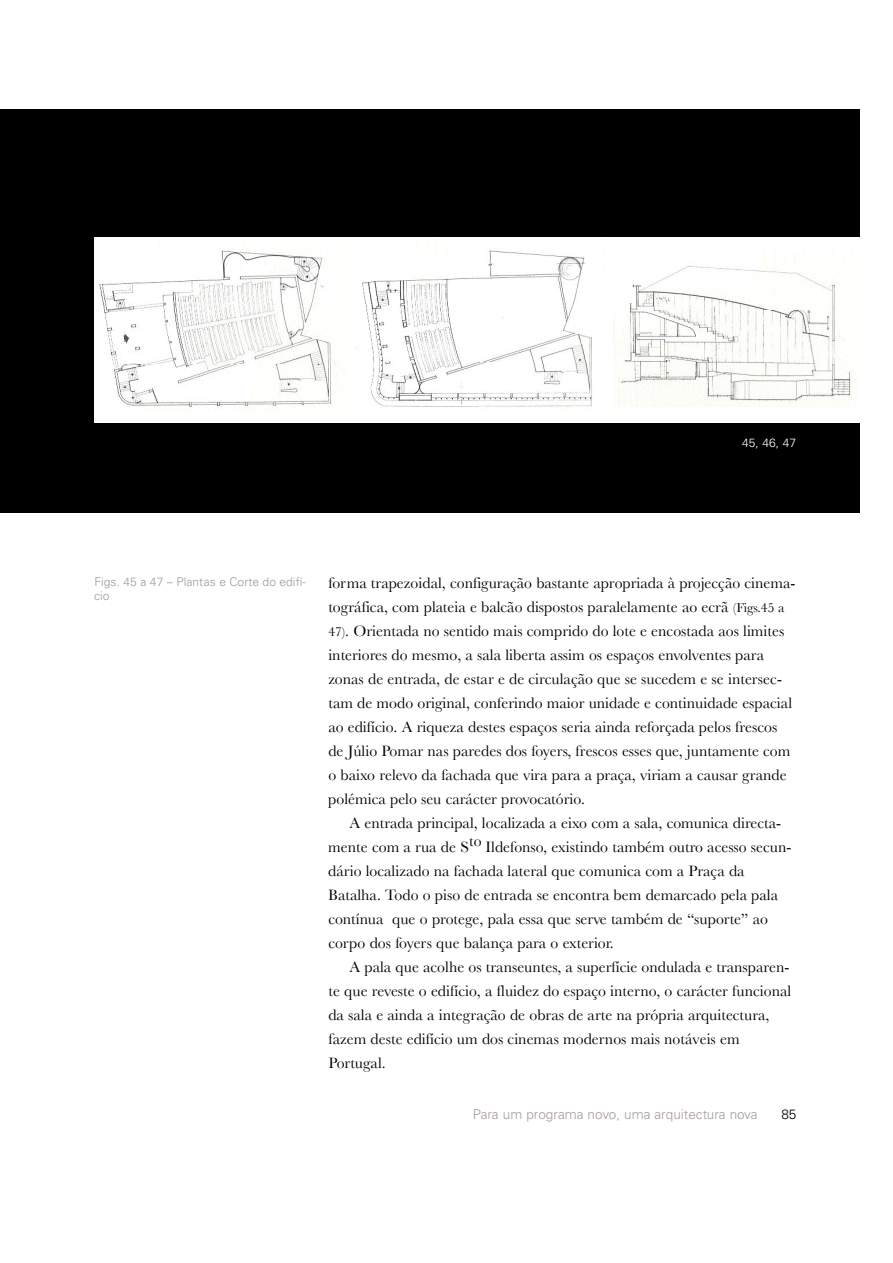
<style>
.page{position:relative;width:893px;height:1263px;background:#fff}
.page>*{position:absolute;margin:0;border:0;box-sizing:border-box;transform-origin:0 0}
.t1{font:15.75px "Baskerville";color:#000}
.t2{font:300 13.5px "Univers";color:#a59a97}
.t3{font:300 13.5px "Univers";color:#000}
.t4{font:300 12px/14.4px "Univers";color:#9a9c98}
.t5{font:300 12px "Univers";color:#fff}
.s1{font-size:13.5px}
</style>
<div class="page">
<div style="left:0;top:109px;width:860px;height:404px;background:#000"></div>
<div style="left:351px;top:237px;width:268px;height:185px;background:#fff"></div>
<img style="left:355px;top:240px;width:256px;height:178px">
<div style="left:613px;top:237px;width:247px;height:185px;background:#fff"></div>
<img style="left:613px;top:249px;width:247px;height:157px">
<div style="left:94px;top:237px;width:260px;height:185px;background:#fff"></div>
<img style="left:99px;top:241px;width:248px;height:179px">
<p class="t5" style="left:742px;top:438px;width:56px">45, 46, 47</p>
<p class="t4" style="left:94px;top:575px;width:213px">Figs. 45 a 47 – Plantas e Corte do edifí&shy;cio</p>
<p class="t1" style="left:328px;top:574px;width:468px">forma trapezoidal, configuração bastante apropriada à projecção cinema-</p>
<p class="t1" style="left:328px;top:597px;width:458px">tográfica, com plateia e balcão dispostos paralelamente ao ecrã <span class="s1">(Figs.45 a</span></p>
<p class="t1" style="left:328px;top:622px;width:457px"><span class="s1">47)</span>. Orientada no sentido mais comprido do lote e encostada aos limites</p>
<p class="t1" style="left:328px;top:646px;width:437px">interiores do mesmo, a sala liberta assim os espaços envolventes para</p>
<p class="t1" style="left:328px;top:669px;width:455px">zonas de entrada, de estar e de circulação que se sucedem e se intersec-</p>
<p class="t1" style="left:328px;top:694px;width:465px">tam de modo original, conferindo maior unidade e continuidade espacial</p>
<p class="t1" style="left:328px;top:718px;width:450px">ao edifício. A riqueza destes espaços seria ainda reforçada pelos frescos</p>
<p class="t1" style="left:328px;top:741px;width:463px">de Júlio Pomar nas paredes dos foyers, frescos esses que, juntamente com</p>
<p class="t1" style="left:328px;top:766px;width:460px">o baixo relevo da fachada que vira para a praça, viriam a causar grande</p>
<p class="t1" style="left:328px;top:790px;width:258px">polémica pelo seu carácter provocatório.</p>
<p class="t1" style="left:349px;top:813px;width:433px">A entrada principal, localizada a eixo com a sala, comunica directa-</p>
<p class="t1" style="left:328px;top:838px;width:465px">mente com a rua de Sto Ildefonso, existindo também outro acesso secun-</p>
<p class="t1" style="left:328px;top:862px;width:418px">dário localizado na fachada lateral que comunica com a Praça da</p>
<p class="t1" style="left:328px;top:885px;width:451px">Batalha. Todo o piso de entrada se encontra bem demarcado pela pala</p>
<p class="t1" style="left:328px;top:910px;width:441px">contínua que o protege, pala essa que serve também de “suporte” ao</p>
<p class="t1" style="left:328px;top:934px;width:287px">corpo dos foyers que balança para o exterior.</p>
<p class="t1" style="left:350px;top:957px;width:441px">A pala que acolhe os transeuntes, a superfície ondulada e transparen-</p>
<p class="t1" style="left:328px;top:982px;width:464px">te que reveste o edifício, a fluidez do espaço interno, o carácter funcional</p>
<p class="t1" style="left:328px;top:1006px;width:443px">da sala e ainda a integração de obras de arte na própria arquitectura,</p>
<p class="t1" style="left:328px;top:1029px;width:413px">fazem deste edifício um dos cinemas modernos mais notáveis em</p>
<p class="t1" style="left:328px;top:1054px;width:59px">Portugal.</p>
<p class="t2" style="left:473px;top:1109px;width:286px">Para um programa novo, uma arquitectura nova</p>
<p class="t3" style="left:781px;top:1109px;width:17px">85</p>
</div>
